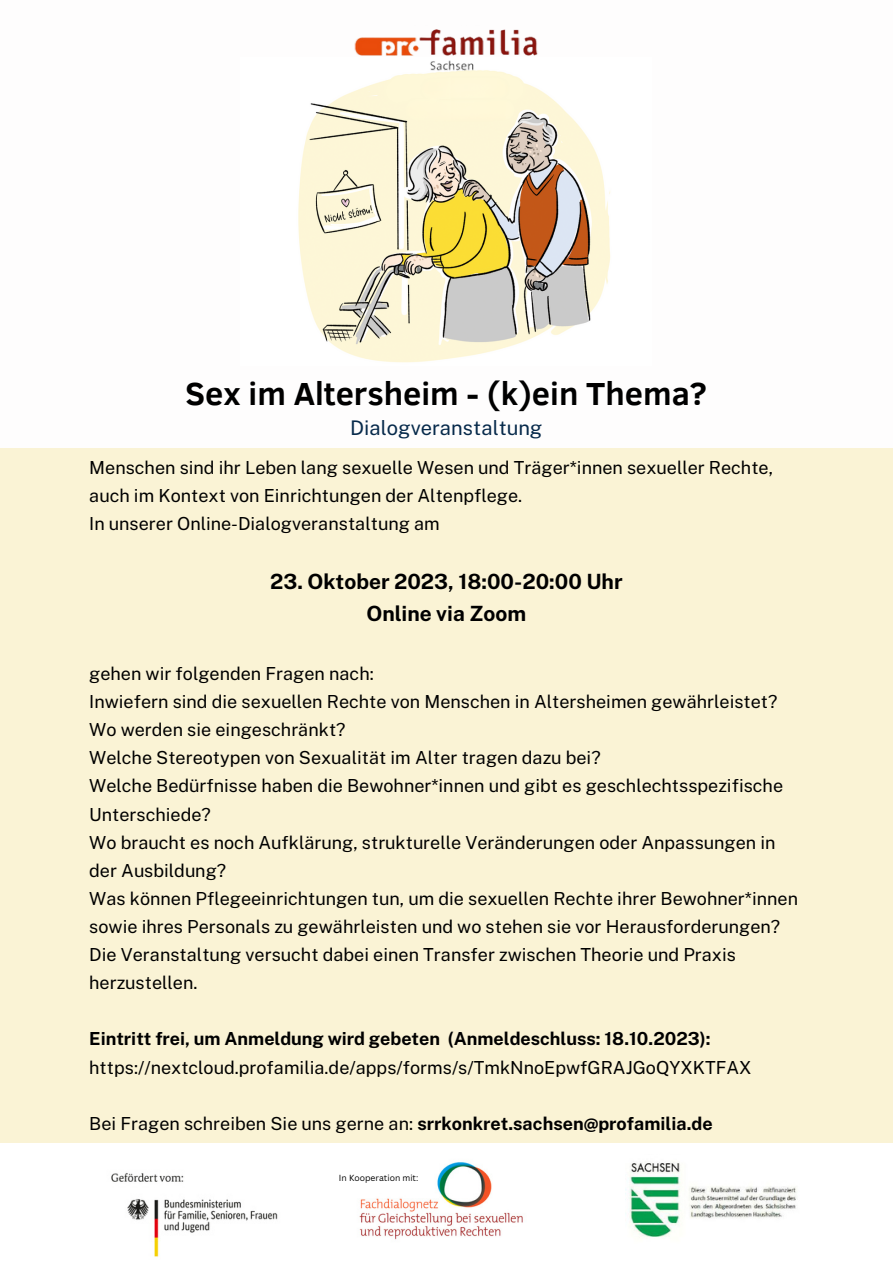
<style>
.page{position:relative;width:893px;height:1264px;background:#fff}
.page>*{position:absolute;margin:0;border:0;box-sizing:border-box;transform-origin:0 0}
.t1{font:700 32.7px "Clear Sans";color:#000}
.t2{font:700 21px "Public Sans";color:#000}
.t3{font:20.1px "Public Sans";color:#072a4b}
.t4{font:18px/28px "Public Sans";color:#000}
.t5{font:8.55px "Canva Sans";color:#000}
.s1{font-weight:700}
</style>
<div class="page">
<img style="left:298px;top:72px;width:312px;height:291px">
<img style="left:354px;top:29px;width:184px;height:43px">
<div style="left:0;top:447px;width:892px;height:815px;background:#faf3d5"></div>
<div style="left:0;top:1142px;width:892px;height:120px;background:#fff"></div>
<img style="left:111px;top:1173px;width:167px;height:84px">
<img style="left:359px;top:1162px;width:164px;height:78px">
<img style="left:625px;top:1162px;width:172px;height:75px">
<p class="t1" style="left:185px;top:370px;width:523px">Sex im Altersheim - (k)ein Thema?</p>
<p class="t3" style="left:350px;top:415px;width:194px">Dialogveranstaltung</p>
<p class="t4" style="left:89px;top:453px;width:685px">Menschen sind ihr Leben lang sexuelle Wesen und Träger*innen sexueller Rechte, auch im Kontext von Einrichtungen der Altenpflege.</p>
<p class="t4" style="left:89px;top:510px;width:352px">In unserer Online-Dialogveranstaltung am</p>
<p class="t2" style="left:270px;top:569px;width:354px">23. Oktober 2023, 18:00-20:00 Uhr</p>
<p class="t2" style="left:366px;top:601px;width:161px">Online via Zoom</p>
<p class="t4" style="left:89px;top:659px;width:286px">gehen wir folgenden Fragen nach:</p>
<p class="t4" style="left:89px;top:687px;width:689px">Inwiefern sind die sexuellen Rechte von Menschen in Altersheimen gewährleistet?<br>Wo werden sie eingeschränkt?</p>
<p class="t4" style="left:89px;top:743px;width:513px">Welche Stereotypen von Sexualität im Alter tragen dazu bei?</p>
<p class="t4" style="left:89px;top:771px;width:695px">Welche Bedürfnisse haben die Bewohner*innen und gibt es geschlechtsspezifische<br>Unterschiede?</p>
<p class="t4" style="left:89px;top:828px;width:687px">Wo braucht es noch Aufklärung, strukturelle Veränderungen oder Anpassungen in der Ausbildung?</p>
<p class="t4" style="left:89px;top:884px;width:710px">Was können Pflegeeinrichtungen tun, um die sexuellen Rechte ihrer Bewohner*innen sowie ihres Personals zu gewährleisten und wo stehen sie vor Herausforderungen?<br>Die Veranstaltung versucht dabei einen Transfer zwischen Theorie und Praxis herzustellen.</p>
<p class="t4" style="left:89px;top:1024px;width:663px"><span class="s1">Eintritt frei, um Anmeldung wird gebeten (Anmeldeschluss: 18.10.2023): </span>https://nextcloud.profamilia.de/apps/forms/s/TmkNnoEpwfGRAJGoQYXKTFAX</p>
<p class="t4" style="left:89px;top:1109px;width:625px">Bei Fragen schreiben Sie uns gerne an: <span class="s1">srrkonkret.sachsen@profamilia.de</span></p>
<p class="t5" style="left:339px;top:1171px;width:81px">In Kooperation mit:</p>
</div>
